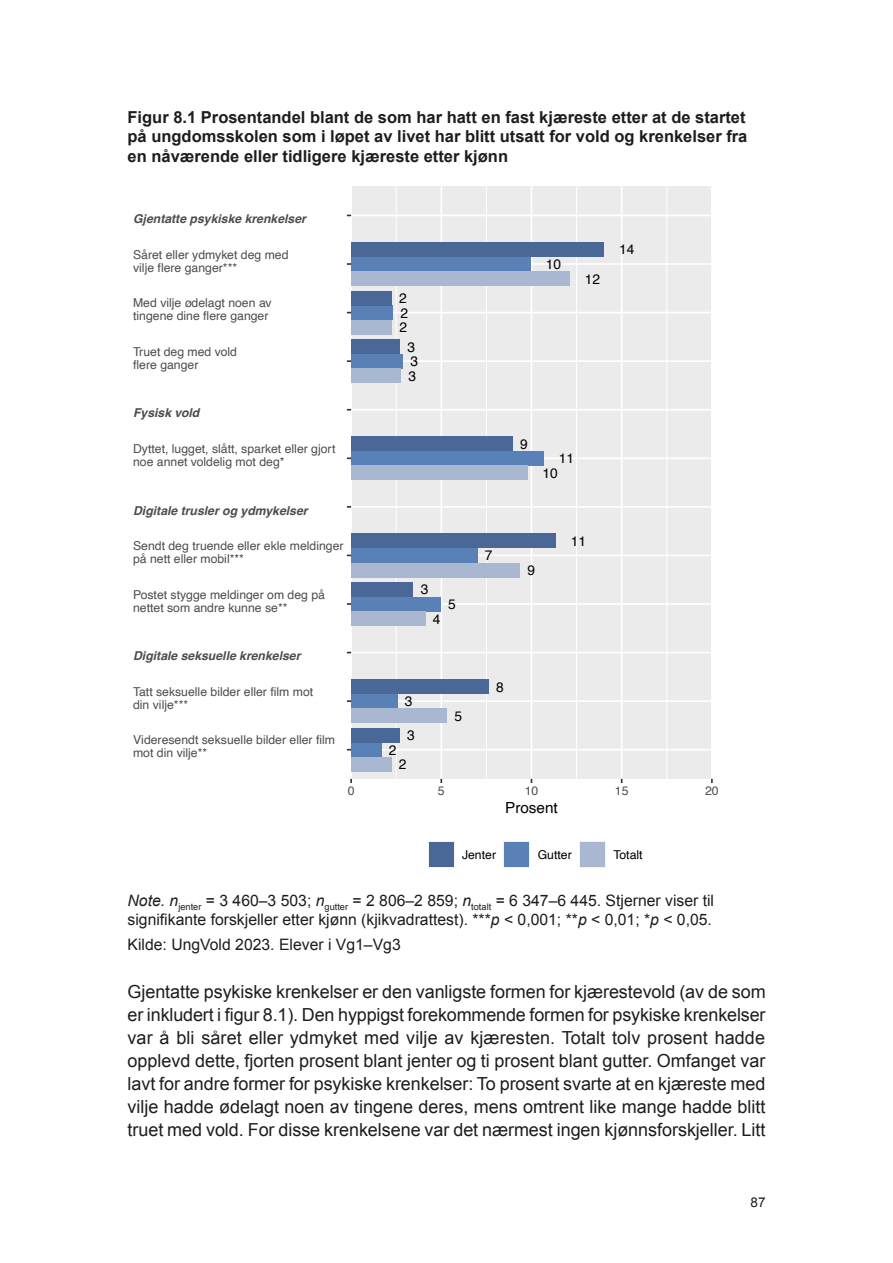
<style>
.page{position:relative;width:893px;height:1263px;background:#fff}
.page>*{position:absolute;margin:0;border:0;box-sizing:border-box;transform-origin:0 0}
.Brtekst{font:18px/22.8px "Arial";letter-spacing:-.005em;color:#1d1d1b;text-align:justify}
.TabellFigurtittel{font:700 16.5px/19.8px "Arial";color:#1d1d1b;text-align:justify}
.TabellFigur_note{font:15.75px/18.9px "Arial";color:#1d1d1b}
.Kilde{font:15.75px "Arial";color:#1d1d1b}
.t1{font:15.3px "Helvetica";color:#000}
.t2{font:13.8px/29.1px "Helvetica";color:#000}
.t3{font:13.5px "Arial";color:#1d1d1b}
.t4{font:12.3px/13.2px "Helvetica";color:#4d4d4d}
.t5{font:italic 700 12.3px "Helvetica";color:#4d4d4d}
.t6{font:12.3px "Helvetica";color:#000}
.s1{font-style:italic}
</style>
<div class="page">
<div style="left:351px;top:186px;width:361px;height:593px;background:#ebebeb"></div>
<hr style="left:396px;top:186px;width:1px;height:593px;background:#fff">
<hr style="left:486px;top:186px;width:1px;height:593px;background:#fff">
<hr style="left:576px;top:186px;width:1px;height:593px;background:#fff">
<hr style="left:666px;top:186px;width:1px;height:593px;background:#fff">
<hr style="left:351px;top:749px;width:361px;height:1px;background:#fff">
<hr style="left:351px;top:700px;width:361px;height:2px;background:#fff">
<hr style="left:351px;top:652px;width:361px;height:1px;background:#fff">
<hr style="left:351px;top:603px;width:361px;height:2px;background:#fff">
<hr style="left:351px;top:555px;width:361px;height:1px;background:#fff">
<hr style="left:351px;top:506px;width:361px;height:2px;background:#fff">
<hr style="left:351px;top:457px;width:361px;height:2px;background:#fff">
<hr style="left:351px;top:409px;width:361px;height:1px;background:#fff">
<hr style="left:351px;top:360px;width:361px;height:2px;background:#fff">
<hr style="left:351px;top:312px;width:361px;height:1px;background:#fff">
<hr style="left:351px;top:263px;width:361px;height:2px;background:#fff">
<hr style="left:351px;top:215px;width:361px;height:1px;background:#fff">
<hr style="left:351px;top:186px;width:1px;height:593px;background:#fff">
<hr style="left:440px;top:186px;width:2px;height:593px;background:#fff">
<hr style="left:531px;top:186px;width:1px;height:593px;background:#fff">
<hr style="left:621px;top:186px;width:1px;height:593px;background:#fff">
<hr style="left:711px;top:186px;width:1px;height:593px;background:#fff">
<div style="left:351px;top:257px;width:179px;height:14px;background:#5a80b8"></div>
<div style="left:351px;top:242px;width:253px;height:15px;background:#496898"></div>
<div style="left:351px;top:271px;width:218px;height:15px;background:#aab7d1"></div>
<div style="left:351px;top:305px;width:42px;height:15px;background:#5a80b8"></div>
<div style="left:351px;top:291px;width:40px;height:14px;background:#496898"></div>
<div style="left:351px;top:320px;width:41px;height:14px;background:#aab7d1"></div>
<div style="left:351px;top:354px;width:52px;height:14px;background:#5a80b8"></div>
<div style="left:351px;top:339px;width:49px;height:15px;background:#496898"></div>
<div style="left:351px;top:368px;width:50px;height:15px;background:#aab7d1"></div>
<div style="left:351px;top:451px;width:192px;height:15px;background:#5a80b8"></div>
<div style="left:351px;top:436px;width:162px;height:15px;background:#496898"></div>
<div style="left:351px;top:466px;width:176px;height:14px;background:#aab7d1"></div>
<div style="left:351px;top:548px;width:126px;height:15px;background:#5a80b8"></div>
<div style="left:351px;top:534px;width:205px;height:14px;background:#496898"></div>
<div style="left:351px;top:563px;width:169px;height:14px;background:#aab7d1"></div>
<div style="left:351px;top:597px;width:89px;height:14px;background:#5a80b8"></div>
<div style="left:351px;top:582px;width:62px;height:15px;background:#496898"></div>
<div style="left:351px;top:611px;width:74px;height:15px;background:#aab7d1"></div>
<div style="left:351px;top:694px;width:46px;height:14px;background:#5a80b8"></div>
<div style="left:351px;top:679px;width:137px;height:15px;background:#496898"></div>
<div style="left:351px;top:708px;width:96px;height:15px;background:#aab7d1"></div>
<div style="left:351px;top:742px;width:30px;height:15px;background:#5a80b8"></div>
<div style="left:351px;top:728px;width:49px;height:14px;background:#496898"></div>
<div style="left:351px;top:757px;width:40px;height:14px;background:#aab7d1"></div>
<div style="left:428px;top:841px;width:26px;height:27px;background:#496898"></div>
<div style="left:504px;top:841px;width:26px;height:27px;background:#5a80b8"></div>
<div style="left:579px;top:841px;width:27px;height:27px;background:#aab7d1"></div>
<p class="TabellFigurtittel" style="left:128px;top:107px;width:621px">Figur 8.1 Prosentandel blant de som har hatt en fast kjæreste etter at de startet på ungdomsskolen som i løpet av livet har blitt utsatt for vold og krenkelser fra en nåværende eller tidligere kjæreste etter kjønn</p>
<p class="t5" style="left:133px;top:211px;width:174px">Gjentatte psykiske krenkelser</p>
<p class="t4" style="left:133px;top:248px;width:157px">Såret eller ydmyket deg med vilje flere ganger***</p>
<p class="t4" style="left:133px;top:297px;width:140px">Med vilje ødelagt noen av tingene dine flere ganger</p>
<p class="t4" style="left:133px;top:345px;width:105px">Truet deg med vold flere ganger</p>
<p class="t5" style="left:133px;top:406px;width:68px">Fysisk vold</p>
<p class="t4" style="left:133px;top:443px;width:204px">Dyttet, lugget, slått, sparket eller gjort noe annet voldelig mot deg*</p>
<p class="t5" style="left:133px;top:503px;width:176px">Digitale trusler og ydmykelser</p>
<p class="t4" style="left:133px;top:540px;width:212px">Sendt deg truende eller ekle meldinger på nett eller mobil***</p>
<p class="t4" style="left:133px;top:588px;width:193px">Postet stygge meldinger om deg på nettet som andre kunne se**</p>
<p class="t5" style="left:133px;top:648px;width:169px">Digitale seksuelle krenkelser</p>
<p class="t4" style="left:133px;top:685px;width:182px">Tatt seksuelle bilder eller film mot din vilje***</p>
<p class="t4" style="left:133px;top:734px;width:204px">Videresendt seksuelle bilder eller film mot din vilje**</p>
<p class="t2" style="left:399px;top:284px;width:10px">2<br>2</p>
<p class="t2" style="left:400px;top:299px;width:9px">2</p>
<p class="t2" style="left:407px;top:333px;width:10px">3<br>3</p>
<p class="t2" style="left:411px;top:347px;width:9px">3</p>
<p class="t2" style="left:421px;top:575px;width:9px">3</p>
<p class="t2" style="left:433px;top:605px;width:9px">4</p>
<p class="t2" style="left:448px;top:590px;width:9px">5</p>
<p class="t2" style="left:405px;top:687px;width:9px">3</p>
<p class="t2" style="left:389px;top:736px;width:9px">2</p>
<p class="t2" style="left:407px;top:721px;width:9px">3</p>
<p class="t2" style="left:399px;top:750px;width:9px">2</p>
<p class="t2" style="left:455px;top:702px;width:9px">5</p>
<p class="t2" style="left:546px;top:250px;width:17px">10</p>
<p class="t2" style="left:585px;top:265px;width:17px">12</p>
<p class="t2" style="left:619px;top:235px;width:17px">14</p>
<p class="t2" style="left:485px;top:541px;width:9px">7</p>
<p class="t2" style="left:520px;top:430px;width:9px">9</p>
<p class="t2" style="left:559px;top:444px;width:17px">11</p>
<p class="t2" style="left:543px;top:459px;width:17px">10</p>
<p class="t2" style="left:527px;top:556px;width:9px">9</p>
<p class="t2" style="left:571px;top:527px;width:17px">11</p>
<p class="t2" style="left:496px;top:672px;width:9px">8</p>
<p class="t4" style="left:348px;top:785px;width:8px">0</p>
<p class="t4" style="left:438px;top:785px;width:8px">5</p>
<p class="t4" style="left:525px;top:785px;width:15px">10</p>
<p class="t4" style="left:615px;top:785px;width:15px">15</p>
<p class="t4" style="left:705px;top:785px;width:15px">20</p>
<p class="t1" style="left:505px;top:796px;width:54px">Prosent</p>
<p class="t6" style="left:462px;top:845px;width:36px">Jenter</p>
<p class="t6" style="left:538px;top:845px;width:36px">Gutter</p>
<p class="t6" style="left:613px;top:845px;width:31px">Totalt</p>
<p class="TabellFigur_note" style="left:128px;top:891px;width:588px"><span class="s1">Note. n</span><sub>jenter</sub> = 3 460–3 503; <span class="s1">n</span><sub>gutter</sub> = 2 806–2 859; <span class="s1">n</span><sub>totalt</sub> = 6 347–6 445. Stjerner viser til signifikante forskjeller etter kjønn (kjikvadrattest). ***<span class="s1">p</span> &lt; 0,001; **<span class="s1">p</span> &lt; 0,01; *<span class="s1">p</span> &lt; 0,05.</p>
<p class="Kilde" style="left:128px;top:934px;width:275px">Kilde: UngVold 2023. Elever i Vg1–Vg3</p>
<p class="Brtekst" style="left:128px;top:981px;width:640px">Gjentatte psykiske krenkelser er den vanligste formen for kjærestevold (av de som er inkludert i figur 8.1). Den hyppigst forekommende formen for psykiske krenkelser var å bli såret eller ydmyket med vilje av kjæresten. Totalt tolv prosent hadde opplevd dette, fjorten prosent blant jenter og ti prosent blant gutter. Omfanget var lavt for andre former for psykiske krenkelser: To prosent svarte at en kjæreste med vilje hadde ødelagt noen av tingene deres, mens omtrent like mange hadde blitt truet med vold. For disse krenkelsene var det nærmest ingen kjønnsforskjeller. Litt</p>
<p class="t3" style="left:751px;top:1193px;width:17px">87</p>
</div>
